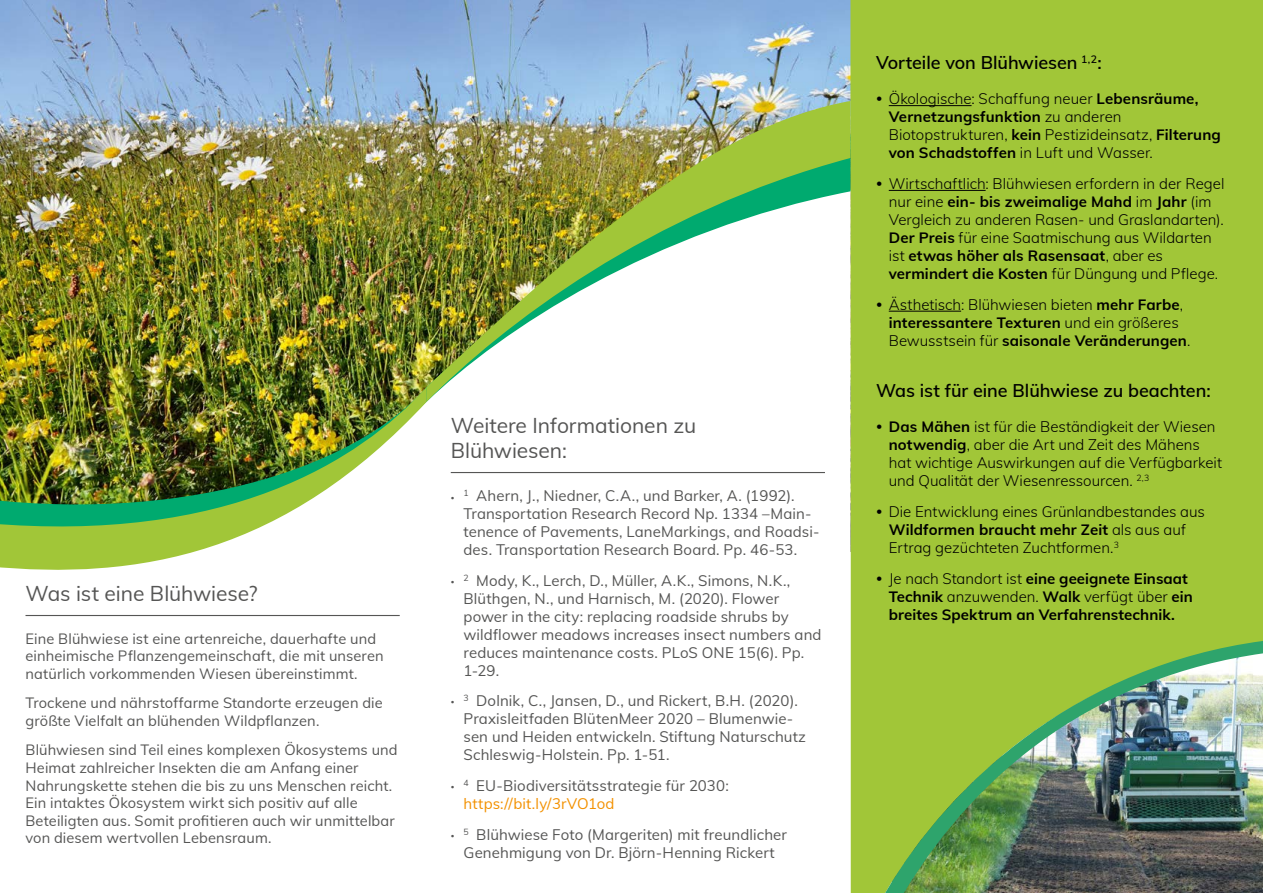
<style>
.page{position:relative;width:1263px;height:893px;background:#fff}
.page>*{position:absolute;margin:0;border:0;box-sizing:border-box;transform-origin:0 0}
.t1{font:21px/25.2px "Mulish";letter-spacing:-.005em;color:#565655}
.t2{font:600 18px "Mulish";letter-spacing:-.005em;color:#000}
.t3{font:300 15px/18px "Mulish";color:#000}
.t4{font:15px/18px "Mulish";letter-spacing:.005em;color:#565655}
.t5{font:700 15px/18px "Mulish";letter-spacing:.005em;color:#000}
.t6{font:14.7px/17.5px "Mulish";letter-spacing:.01em;color:#565655}
.s1{font-size:7.05px}
.s2{color:#f39100}
.s3{font-size:12px}
.s4{font-weight:700}
.s5{font-weight:300;font-size:12px}
.s6{font-weight:300}
</style>
<div class="page">
<img style="left:0;top:0;width:850px;height:190px">
<div style="left:850px;top:0;width:413px;height:893px;background:#a1c638"></div>
<img style="left:878px;top:640px;width:385px;height:253px">
<img style="left:0;top:190px;width:825px;height:427px">
<img style="left:427px;top:101px;width:423px;height:301px">
<img style="left:0;top:387px;width:427px;height:194px">
<hr style="left:889px;top:105px;width:82px;height:1px;background:#000">
<hr style="left:889px;top:190px;width:97px;height:1px;background:#000">
<hr style="left:889px;top:311px;width:72px;height:1px;background:#000">
<hr style="left:26px;top:615px;width:374px;height:1px;background:#565655">
<hr style="left:451px;top:472px;width:374px;height:1px;background:#565655">
<h1 class="t1" style="left:26px;top:580px;width:233px">Was ist eine Blühwiese?</h1>
<p class="t6" style="left:26px;top:629px;width:360px">Eine Blühwiese ist eine artenreiche, dauerhafte und einheimische Pflanzengemeinschaft, die mit unseren natürlich vorkommenden Wiesen übereinstimmt.</p>
<p class="t6" style="left:26px;top:694px;width:359px">Trockene und nährstoffarme Standorte erzeugen die größte Vielfalt an blühenden Wildpflanzen.</p>
<p class="t6" style="left:26px;top:741px;width:374px">Blühwiesen sind Teil eines komplexen Ökosystems und Heimat zahlreicher Insekten die am Anfang einer Nahrungskette stehen die bis zu uns Menschen reicht.<br>Ein intaktes Ökosystem wirkt sich positiv auf alle Beteiligten aus. Somit profitieren auch wir unmittelbar von diesem wertvollen Lebensraum.</p>
<h1 class="t1" style="left:451px;top:412px;width:247px">Weitere Informationen zu<br>Blühwiesen:</h1>
<p class="t4" style="left:463px;top:486px;width:358px;text-indent:-13px"><span class="s1">•</span> <sup>1</sup> Ahern, J., Niedner, C.A., und Barker, A. (1992).<br>Transportation Research Record Np. 1334 –Main&shy;tenence of Pavements, LaneMarkings, and Roadsi&shy;des. Transportation Research Board. Pp. 46-53.</p>
<p class="t4" style="left:463px;top:571px;width:360px;text-indent:-13px"><span class="s1">•</span> <sup>2</sup> Mody, K., Lerch, D., Müller, A.K., Simons, N.K., Blüthgen, N., und Harnisch, M. (2020). Flower power in the city: replacing roadside shrubs by wildflower meadows increases insect numbers and reduces maintenance costs. PLoS ONE 15(6). Pp.<br>1-29.</p>
<p class="t4" style="left:463px;top:691px;width:344px;text-indent:-13px"><span class="s1">•</span> <sup>3</sup> Dolnik, C., Jansen, D., und Rickert, B.H. (2020).<br>Praxisleitfaden BlütenMeer 2020 – Blumenwie&shy;sen und Heiden entwickeln. Stiftung Naturschutz Schleswig-Holstein. Pp. 1-51.</p>
<p class="t4" style="left:463px;top:776px;width:267px;text-indent:-13px"><span class="s1">•</span> <sup>4</sup> EU-Biodiversitätsstrategie für 2030: <span class="s2">https://bit.ly/3rVO1od</span></p>
<p class="t4" style="left:451px;top:824px;width:338px;text-align:center"><span class="s1">•</span> <sup>5</sup> Blühwiese Foto (Margeriten) mit freundlicher<br>Genehmigung von Dr. Björn-Henning Rickert</p>
<p class="t2" style="left:876px;top:50px;width:227px">Vorteile von Blühwiesen <sup>1,2</sup>:</p>
<p class="t3" style="left:889px;top:89px;width:334px;text-indent:-13px"><span class="s3">•</span> Ökologische: Schaffung neuer <span class="s4">Lebensräume, Vernetzungsfunktion</span> zu anderen Biotopstrukturen, <span class="s4">kein</span> Pestizideinsatz, <span class="s4">Filterung von Schadstoffen</span> in Luft und Wasser.</p>
<p class="t3" style="left:889px;top:174px;width:337px;text-indent:-13px"><span class="s3">•</span> Wirtschaftlich: Blühwiesen erfordern in der Regel nur eine <span class="s4">ein- bis zweimalige Mahd</span> im <span class="s4">Jahr</span> (im Vergleich zu anderen Rasen- und Graslandarten).<br><span class="s4">Der Preis</span> für eine Saatmischung aus Wildarten ist <span class="s4">etwas höher als Rasensaat</span>, aber es <span class="s4">vermindert die Kosten</span> für Düngung und Pflege.</p>
<p class="t3" style="left:889px;top:295px;width:303px;text-indent:-13px"><span class="s3">•</span> Ästhetisch: Blühwiesen bieten <span class="s4">mehr Farbe</span>, <span class="s4">interessantere Texturen</span> und ein größeres<br>Bewusstsein für <span class="s4">saisonale Veränderungen</span>.</p>
<p class="t2" style="left:876px;top:377px;width:336px">Was ist für eine Blühwiese zu beachten:</p>
<p class="t3" style="left:889px;top:417px;width:335px;text-indent:-13px"><span class="s3">•</span> <span class="s4">Das Mähen</span> ist für die Beständigkeit der Wiesen <span class="s4">notwendig</span>, aber die Art und Zeit des Mähens hat wichtige Auswirkungen auf die Verfügbarkeit und Qualität der Wiesenressourcen. <sup>2,3</sup></p>
<p class="t3" style="left:889px;top:502px;width:318px;text-indent:-13px"><span class="s3">•</span> Die Entwicklung eines Grünlandbestandes aus<br><span class="s4">Wildformen braucht mehr Zeit</span> als aus auf<br>Ertrag gezüchteten Zuchtformen.<sup>3</sup></p>
<p class="t5" style="left:889px;top:568px;width:305px;text-indent:-13px"><span class="s5">•</span> <span class="s6">Je nach Standort ist</span> eine geeignete Einsaat<br>Technik <span class="s6">anzuwenden.</span> Walk <span class="s6">verfügt über</span> ein breites Spektrum an Verfahrenstechnik.</p>
</div>
